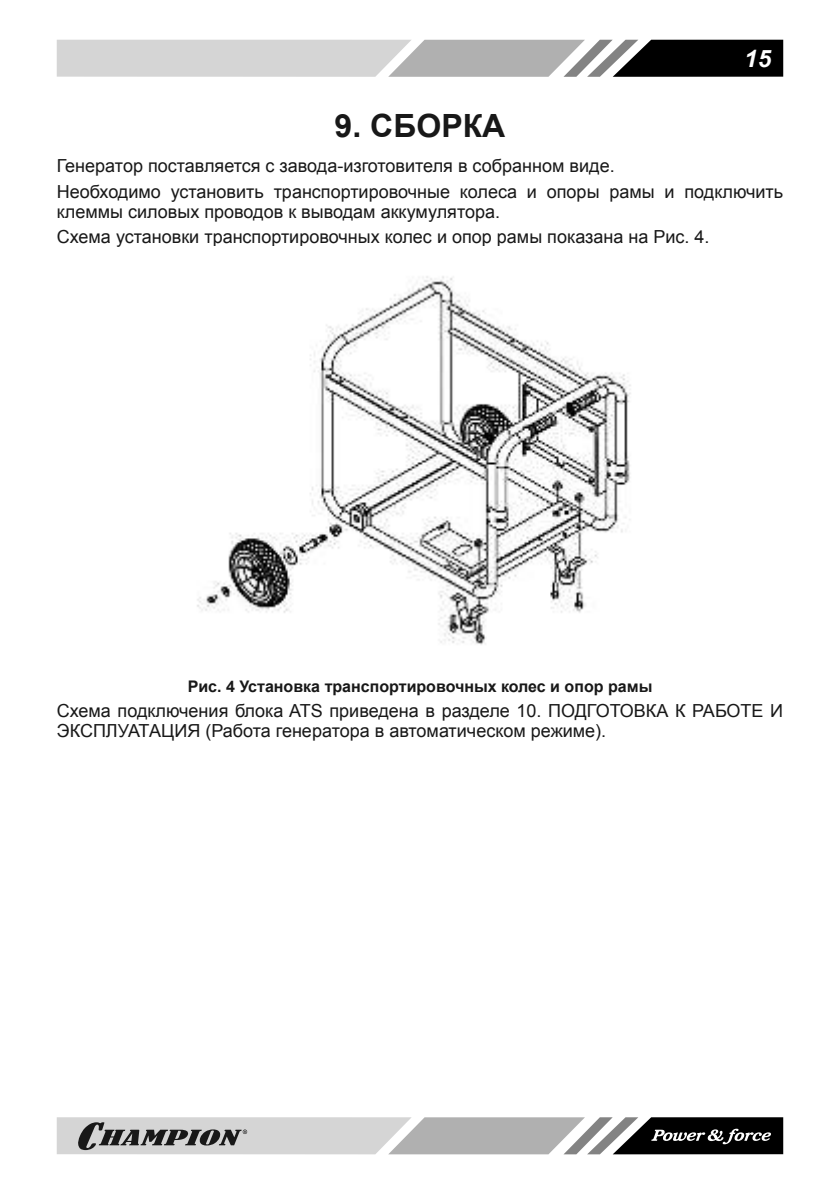
<style>
.page{position:relative;width:840px;height:1191px;background:#fff}
.page>*{position:absolute;margin:0;border:0;box-sizing:border-box;transform-origin:0 0}
.t1{font:700 32px "Arial";color:#181818}
.t2{font:italic 700 24px "Arial";color:#fff}
.t3{font:18px/25.6px "Arial";color:#181818}
.t4{font:700 16px "Arial";color:#181818}
</style>
<div class="page">
<svg style="left:57px;top:40px;width:725px;height:37px;background:#a1a1a1"></svg>
<svg style="left:57px;top:1117px;width:725px;height:37px;background:#9b9b9b"></svg>
<img style="left:197px;top:276px;width:434px;height:369px">
<h2 class="t2" style="left:743px;top:44px;width:28px">15</h2>
<h1 class="t1" style="left:334px;top:104px;width:172px">9. СБОРКА</h1>
<p class="t3" style="left:57px;top:153px;width:727px">Генератор поставляется с завода-изготовителя в собранном виде.<br>Необходимо установить транспортировочные колеса и опоры рамы и подключить</p>
<p class="t3" style="left:57px;top:199px;width:654px">клеммы силовых проводов к выводам аккумулятора.<br>Схема установки транспортировочных колес и опор рамы показана на Рис. 4.</p>
<p class="t4" style="left:187px;top:675px;width:466px">Рис. 4 Установка транспортировочных колес и опор рамы</p>
<p class="t3" style="left:57px;top:701px;width:727px;line-height:20px">Схема подключения блока ATS приведена в разделе 10. ПОДГОТОВКА К РАБОТЕ И<br>ЭКСПЛУАТАЦИЯ (Работа генератора в автоматическом режиме).</p>
</div>
